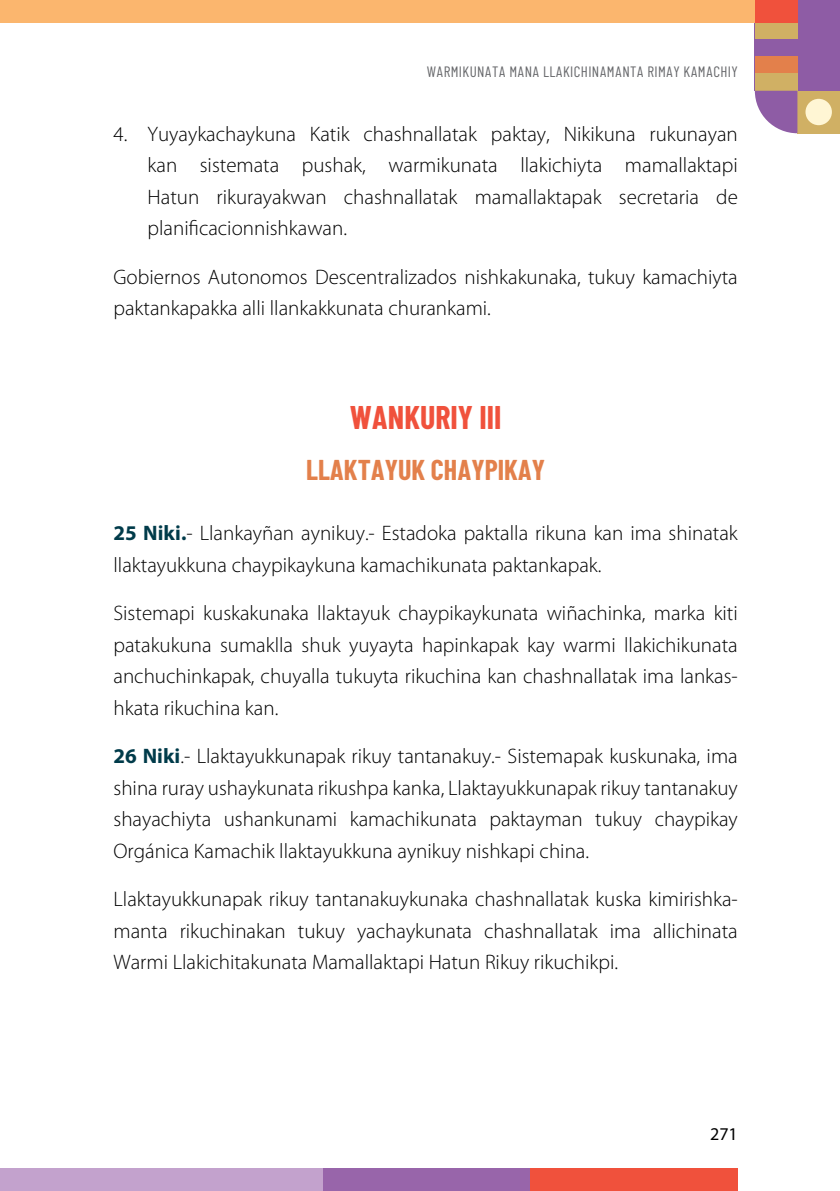
<style>
.page{position:relative;width:840px;height:1191px;background:#fff}
.page>*{position:absolute;margin:0;border:0;box-sizing:border-box;transform-origin:0 0}
.t1{font:700 32px "Barlow Condensed";color:#f0513c}
.t2{font:700 28px "Barlow Condensed";color:#e3804b}
.t3{font:300 21px/31.6px "Myriad Pro";color:#000;text-align:justify}
.t4{font:18px "Myriad Pro";color:#000}
.t5{font:15px "Barlow Condensed";letter-spacing:.025em;color:#67686b}
.s1{font-weight:700;color:#003b4a}
</style>
<div class="page">
<div style="left:322px;top:1168px;width:208px;height:23px;background:#9865aa"></div>
<div style="left:530px;top:1168px;width:207px;height:23px;background:#f0513c"></div>
<div style="left:0;top:1168px;width:322px;height:23px;background:#c3a2cd"></div>
<div style="left:754px;top:0;width:85px;height:91px;background:#8e5ca5"></div>
<div style="left:0;top:0;width:754px;height:23px;background:#fbb66e"></div>
<div style="left:754px;top:23px;width:43px;height:17px;background:#d0b064"></div>
<div style="left:754px;top:0;width:43px;height:23px;background:#f0513c"></div>
<div style="left:754px;top:57px;width:43px;height:17px;background:#e3804b"></div>
<div style="left:754px;top:74px;width:43px;height:17px;background:#d0b064"></div>
<div style="left:797px;top:91px;width:42px;height:42px;background:#d0b064"></div>
<div style="left:805px;top:99px;width:26px;height:26px;background:#fff6d4;border-radius:50%"></div>
<svg style="left:754px;top:91px;width:43px;height:42px"></svg>
<p class="t5" style="left:426px;top:62px;width:312px">WARMIKUNATA MANA LLAKICHINAMANTA RIMAY KAMACHIY</p>
<p class="t3" style="left:147px;top:117px;width:591px;text-indent:-34px">4. Yuyaykachaykuna Katik chashnallatak paktay, Nikikuna rukunayan kan sistemata pushak, warmikunata llakichiyta mamallaktapi Hatun rikurayakwan chashnallatak mamallaktapak secretaria de planificacionnishkawan.</p>
<p class="t3" style="left:113px;top:260px;width:625px">Gobiernos Autonomos Descentralizados nishkakunaka, tukuy kamachiyta paktankapakka alli llankakkunata churankami.</p>
<h1 class="t1" style="left:349px;top:397px;width:153px">WANKURIY III</h1>
<h2 class="t2" style="left:306px;top:453px;width:240px">LLAKTAYUK CHAYPIKAY</h2>
<p class="t3" style="left:113px;top:517px;width:625px"><span class="s1">25 Niki.</span>- Llankayñan aynikuy.- Estadoka paktalla rikuna kan ima shinatak llaktayukkuna chaypikaykuna kamachikunata paktankapak.</p>
<p class="t3" style="left:113px;top:597px;width:625px">Sistemapi kuskakunaka llaktayuk chaypikaykunata wiñachinka, marka kiti patakukuna sumaklla shuk yuyayta hapinkapak kay warmi llakichikunata anchuchinkapak, chuyalla tukuyta rikuchina kan chashnallatak ima lankas&shy;hkata rikuchina kan.</p>
<p class="t3" style="left:113px;top:740px;width:625px"><span class="s1">26 Niki</span>.- Llaktayukkunapak rikuy tantanakuy.- Sistemapak kuskunaka, ima shina ruray ushaykunata rikushpa kanka, Llaktayukkunapak rikuy tantanakuy shayachiyta ushankunami kamachikunata paktayman tukuy chaypikay Orgánica Kamachik llaktayukkuna aynikuy nishkapi china.</p>
<p class="t3" style="left:113px;top:883px;width:625px">Llaktayukkunapak rikuy tantanakuykunaka chashnallatak kuska kimirishka&shy;manta rikuchinakan tukuy yachaykunata chashnallatak ima allichinata Warmi Llakichitakunata Mamallaktapi Hatun Rikuy rikuchikpi.</p>
<p class="t4" style="left:709px;top:1123px;width:29px">271</p>
</div>
